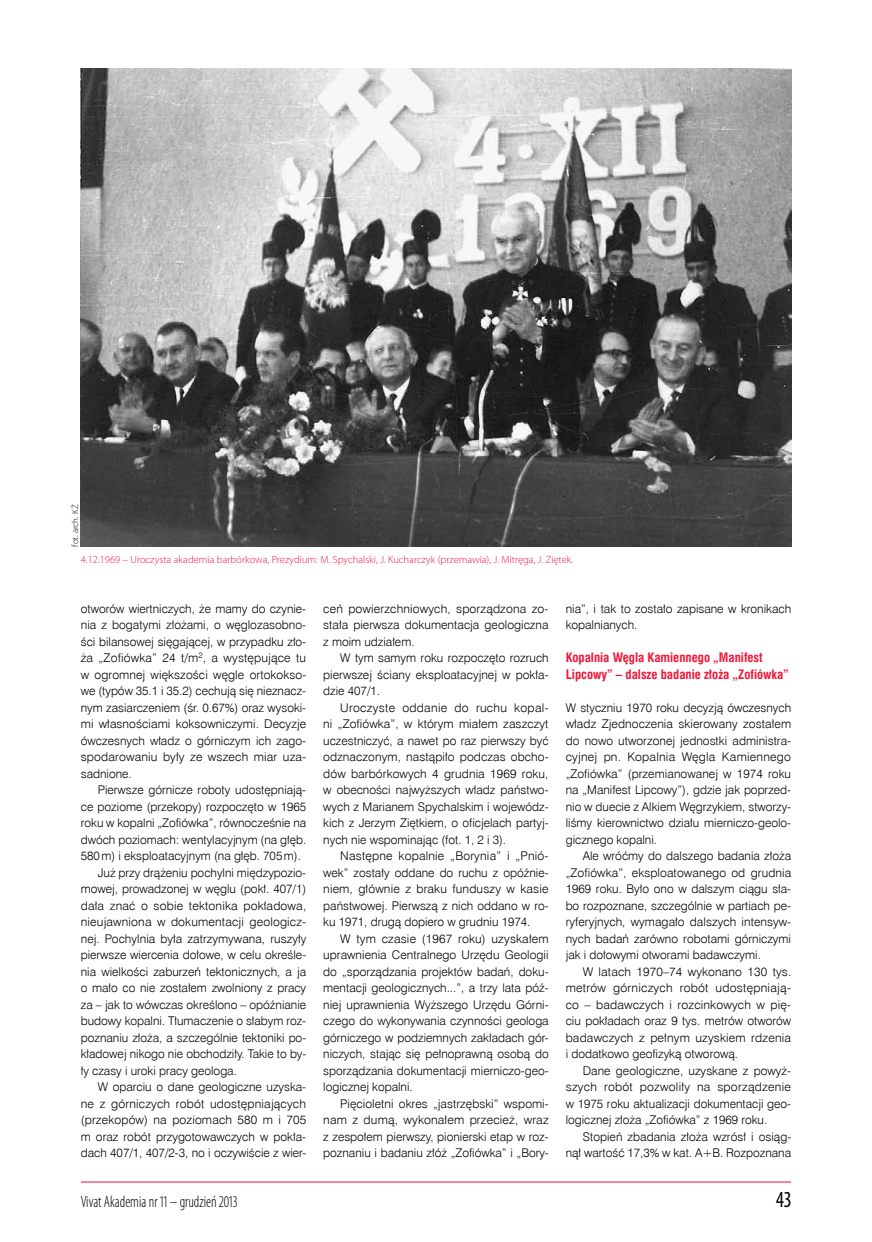
<style>
.page{position:relative;width:872px;height:1242px;background:#fff}
.page>*{position:absolute;margin:0;border:0;box-sizing:border-box;transform-origin:0 0}
.t1{font:condensed 23.1px "Myriad Pro";color:#000;scale:.91 1}
.t2{font:300 condensed 16.5px "Myriad Pro";color:#000;scale:.91 1}
.t3{font:700 12.75px/16.5px "Swis 721 Cn EU";color:#ed1a3b}
.t4{font:12px/16.5px "Swis 721 Lt EU";color:#000;text-align:justify}
.t5{font:300 10.5px "Myriad Pro";color:#ed1a3b}
.t6{font:300 9px "Myriad Pro";color:#000}
</style>
<div class="page">
<hr style="left:81px;top:1181px;width:710px;height:1px;background:#ed1a3b">
<img style="left:81px;top:68px;width:710px;height:479px">
<p class="t6" style="left:70px;top:547px;width:44px;rotate:-90deg">fot. arch. KŻ</p>
<p class="t5" style="left:81px;top:554px;width:494px">4.12.1969 – Uroczysta akademia barbórkowa, Prezydium: M. Spychalski, J. Kucharczyk (przemawia), J. Mitręga, J. Ziętek.</p>
<p class="t4" style="left:81px;top:600px;width:227px">otworów wiertniczych, że mamy do czynie&shy;nia z bogatymi złożami, o węglozasobno&shy;ści bilansowej sięgającej, w przypadku zło&shy;ża „Zofiówka” 24 t/m<sup>2</sup>, a występujące tu w ogromnej większości węgle ortokokso&shy;we (typów 35.1 i 35.2) cechują się nieznacz&shy;nym zasiarczeniem (śr. 0.67%) oraz wysoki&shy;mi własnościami koksowniczymi. Decyzje ówczesnych władz o górniczym ich zago&shy;spodarowaniu były ze wszech miar uza&shy;sadnione.</p>
<p class="t4" style="left:98px;top:782px;width:210px">Pierwsze górnicze roboty udostępniają-</p>
<p class="t4" style="left:81px;top:798px;width:227px">ce poziome (przekopy) rozpoczęto w 1965</p>
<p class="t4" style="left:81px;top:815px;width:227px">roku w kopalni „Zofiówka”, równocześnie na</p>
<p class="t4" style="left:81px;top:831px;width:227px">dwóch poziomach: wentylacyjnym (na głęb.</p>
<p class="t4" style="left:81px;top:848px;width:222px">580m) i eksploatacyjnym (na głęb. 705m).</p>
<p class="t4" style="left:98px;top:864px;width:210px">Już przy drążeniu pochylni międzypozio-</p>
<p class="t4" style="left:81px;top:881px;width:227px">mowej, prowadzonej w węglu (pokł. 407/1)</p>
<p class="t4" style="left:81px;top:897px;width:227px">dała znać o sobie tektonika pokładowa,</p>
<p class="t4" style="left:81px;top:914px;width:227px">nieujawniona w dokumentacji geologicz-</p>
<p class="t4" style="left:81px;top:930px;width:227px">nej. Pochylnia była zatrzymywana, ruszyły</p>
<p class="t4" style="left:81px;top:947px;width:227px">pierwsze wiercenia dołowe, w celu określe-</p>
<p class="t4" style="left:81px;top:963px;width:227px">nia wielkości zaburzeń tektonicznych, a ja</p>
<p class="t4" style="left:81px;top:980px;width:227px">o mało co nie zostałem zwolniony z pracy</p>
<p class="t4" style="left:81px;top:996px;width:227px">za – jak to wówczas określono – opóźnianie</p>
<p class="t4" style="left:81px;top:1013px;width:227px">budowy kopalni. Tłumaczenie o słabym roz-</p>
<p class="t4" style="left:81px;top:1029px;width:227px">poznaniu złoża, a szczególnie tektoniki po-</p>
<p class="t4" style="left:81px;top:1046px;width:227px">kładowej nikogo nie obchodziły. Takie to by-</p>
<p class="t4" style="left:81px;top:1062px;width:158px">ły czasy i uroki pracy geologa.</p>
<p class="t4" style="left:98px;top:1079px;width:210px">W oparciu o dane geologiczne uzyska-</p>
<p class="t4" style="left:81px;top:1095px;width:227px">ne z górniczych robót udostępniających</p>
<p class="t4" style="left:81px;top:1112px;width:227px">(przekopów) na poziomach 580 m i 705</p>
<p class="t4" style="left:81px;top:1128px;width:227px">m oraz robót przygotowawczych w pokła-</p>
<p class="t4" style="left:81px;top:1145px;width:227px">dach 407/1, 407/2-3, no i oczywiście z wier-</p>
<p class="t4" style="left:323px;top:600px;width:227px">ceń powierzchniowych, sporządzona zo&shy;stała pierwsza dokumentacja geologiczna z moim udziałem.</p>
<p class="t4" style="left:323px;top:650px;width:227px;text-indent:17px">W tym samym roku rozpoczęto rozruch pierwszej ściany eksploatacyjnej w pokła&shy;dzie 407/1.</p>
<p class="t4" style="left:323px;top:699px;width:227px;text-indent:17px">Uroczyste oddanie do ruchu kopal&shy;ni „Zofiówka”, w którym miałem zaszczyt uczestniczyć, a nawet po raz pierwszy być odznaczonym, nastąpiło podczas obcho&shy;dów barbórkowych 4 grudnia 1969 roku, w obecności najwyższych władz państwo&shy;wych z Marianem Spychalskim i wojewódz&shy;kich z Jerzym Ziętkiem, o oficjelach partyj&shy;nych nie wspominając (fot. 1, 2 i 3).</p>
<p class="t4" style="left:323px;top:848px;width:227px;text-indent:17px">Następne kopalnie „Borynia” i „Pnió&shy;wek” zostały oddane do ruchu z opóźnie&shy;niem, głównie z braku funduszy w kasie państwowej. Pierwszą z nich oddano w ro&shy;ku 1971, drugą dopiero w grudniu 1974.</p>
<p class="t4" style="left:323px;top:930px;width:227px;text-indent:17px">W tym czasie (1967 roku) uzyskałem uprawnienia Centralnego Urzędu Geologii do „sporządzania projektów badań, doku&shy;mentacji geologicznych...”, a trzy lata póź&shy;niej uprawnienia Wyższego Urzędu Górni&shy;czego do wykonywania czynności geologa górniczego w podziemnych zakładach gór&shy;niczych, stając się pełnoprawną osobą do sporządzania dokumentacji mierniczo-geo&shy;logicznej kopalni.</p>
<p class="t4" style="left:323px;top:1095px;width:227px;text-indent:17px">Pięcioletni okres „jastrzębski” wspomi&shy;nam z dumą, wykonałem przecież, wraz z zespołem pierwszy, pionierski etap w roz&shy;poznaniu i badaniu złóż „Zofiówka” i „Bory-</p>
<p class="t4" style="left:566px;top:600px;width:227px">nia”, i tak to zostało zapisane w kronikach kopalnianych.</p>
<p class="t3" style="left:566px;top:650px;width:225px">Kopalnia Węgla Kamiennego „Manifest<br>Lipcowy” – dalsze badanie złoża „Zofiówka”</p>
<p class="t4" style="left:566px;top:699px;width:227px">W styczniu 1970 roku decyzją ówczesnych władz Zjednoczenia skierowany zostałem do nowo utworzonej jednostki administra&shy;cyjnej pn. Kopalnia Węgla Kamiennego „Zofiówka” (przemianowanej w 1974 roku na „Manifest Lipcowy”), gdzie jak poprzed&shy;nio w duecie z Alkiem Węgrzykiem, stworzy&shy;liśmy kierownictwo działu mierniczo-geolo&shy;gicznego kopalni.</p>
<p class="t4" style="left:566px;top:848px;width:227px;text-indent:17px">Ale wróćmy do dalszego badania złoża „Zofiówka”, eksploatowanego od grudnia 1969 roku. Było ono w dalszym ciągu sła&shy;bo rozpoznane, szczególnie w partiach pe&shy;ryferyjnych, wymagało dalszych intensyw&shy;nych badań zarówno robotami górniczymi jak i dołowymi otworami badawczymi.</p>
<p class="t4" style="left:566px;top:963px;width:227px;text-indent:17px">W latach 1970–74 wykonano 130 tys. metrów górniczych robót udostępniają&shy;co – badawczych i rozcinkowych w pię&shy;ciu pokładach oraz 9 tys. metrów otworów badawczych z pełnym uzyskiem rdzenia i dodatkowo geofizyką otworową.</p>
<p class="t4" style="left:566px;top:1062px;width:227px;text-indent:17px">Dane geologiczne, uzyskane z powyż&shy;szych robót pozwoliły na sporządzenie w 1975 roku aktualizacji dokumentacji geo&shy;logicznej złoża „Zofiówka” z 1969 roku.</p>
<p class="t4" style="left:566px;top:1128px;width:227px;text-align:right">Stopień zbadania złoża wzrósł i osiąg&shy;nął wartość 17,3% w kat. A+B. Rozpoznana</p>
<h2 class="t2" style="left:81px;top:1192px;width:174px">Vivat Akademia nr 11 – grudzień 2013</h2>
<h1 class="t1" style="left:776px;top:1186px;width:18px">43</h1>
</div>
